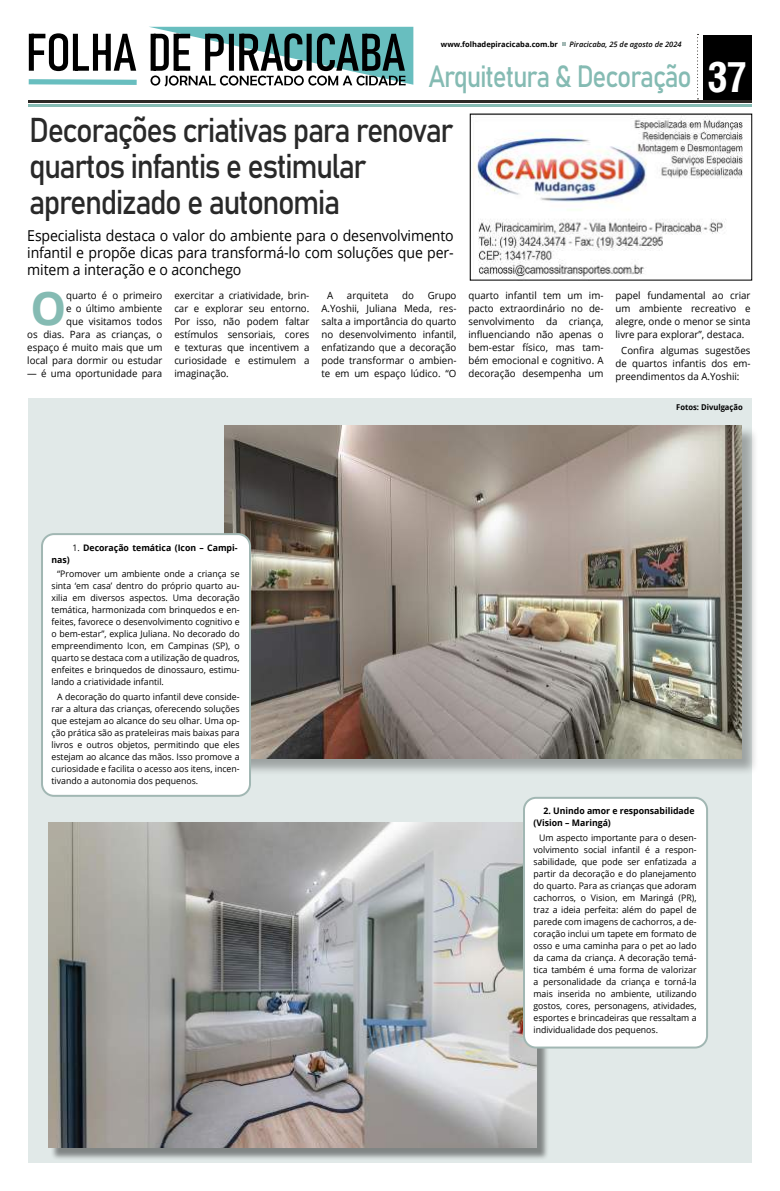
<style>
.page{position:relative;width:780px;height:1191px;background:#fff}
.page>*{position:absolute;margin:0;border:0;box-sizing:border-box;transform-origin:0 0}
.t1{font:700 46.4px "Open Sans";color:#85bbb3}
.t2{font:34px/36px "Bahnschrift";letter-spacing:-.05em;color:#000;scale:.9 1}
.t3{font:30.3px "Bahnschrift";letter-spacing:-.045em;color:#85bbb3;scale:.86 1}
.t4{font:15px/17px "Open Sans";letter-spacing:-.01em;color:#000;text-align:justify;scale:.94 1}
.t5{font:10px/13px "Open Sans";color:#000;text-align:justify}
.t6{font:9px/12px "Open Sans";color:#000;text-align:justify}
.t7{font:700 9px/12px "Open Sans";color:#000}
.t8{font:700 8px "Open Sans";color:#000;scale:.95 1}
.t9{font:700 7.5px "Open Sans";color:#000}
.t10{font:italic 600 7.5px "Open Sans";color:#000}
.s1{font-family:"Arena Condensed";font-weight:700;font-size:40.6px;color:#fff}
.s2{font-weight:400}
</style>
<div class="page">
<div style="left:28px;top:398px;width:723px;height:764px;background:#e1e9e8"></div>
<div style="left:703px;top:36px;width:48px;height:64px;background:#000"></div>
<hr style="left:29px;top:104px;width:722px;height:2px;background:#85bbb3">
<hr style="left:29px;top:100px;width:722px;height:3px;background:#2c2824">
<svg style="left:697px;top:34px;width:1px;height:65px"></svg>
<svg style="left:28px;top:27px;width:385px;height:59px"></svg>
<img style="left:473px;top:116px;width:270px;height:162px">
<div style="left:224px;top:426px;width:535px;height:350px;background:#000;opacity:.3"></div>
<img style="left:224px;top:425px;width:517px;height:333px">
<div style="left:51px;top:825px;width:497px;height:335px;background:#000;opacity:.43"></div>
<img style="left:48px;top:822px;width:488px;height:325px">
<div style="left:42px;top:534px;width:208px;height:262px;background:#fff;border-radius:12px"></div>
<div style="left:41px;top:533px;width:210px;height:264px;border:2px solid #a1b7b3;border-radius:12px"></div>
<div style="left:524px;top:798px;width:183px;height:249px;background:#fff;border-radius:12px"></div>
<div style="left:523px;top:797px;width:185px;height:251px;border:2px solid #a1b7b3;border-radius:12px"></div>
<p class="t9" style="left:441px;top:39px;width:118px">www.folhadepiracicaba.com.br</p>
<p class="t10" style="left:569px;top:39px;width:114px">Piracicaba, 25 de agosto de 2024</p>
<h3 class="t3" style="left:428px;top:53px;width:372px">Arquitetura &amp; Decoração <span class="s1">37</span></h3>
<h2 class="t2" style="left:29px;top:109px;width:473px">Decorações criativas para renovar quartos infantis e estimular aprendizado e autonomia</h2>
<h3 class="t4" style="left:27px;top:227px;width:455px">Especialista destaca o valor do ambiente para o desenvolvimento infantil e propõe dicas para transformá-lo com soluções que per&shy;mitem a interação e o aconchego</h3>
<p class="t5" style="left:27px;top:288px;width:136px;text-align:right">quarto é o primeiro<br>e o último ambiente<br>que visitamos todos<br>os dias. Para as crianças, o espaço é muito mais que um local para dormir ou estudar</p>
<p class="t5" style="left:27px;top:366px;width:136px">— é uma oportunidade para</p>
<h1 class="t1" style="left:30px;top:275px;width:37px">O</h1>
<p class="t5" style="left:174px;top:288px;width:136px">exercitar a criatividade, brin&shy;car e explorar seu entorno.<br>Por isso, não podem faltar estímulos sensoriais, cores e texturas que incentivem a curiosidade e estimulem a imaginação.</p>
<p class="t5" style="left:327px;top:288px;width:8px">A</p>
<p class="t5" style="left:347px;top:288px;width:43px">arquiteta</p>
<p class="t5" style="left:402px;top:288px;width:13px">do</p>
<p class="t5" style="left:321px;top:288px;width:136px;text-indent:106px">Grupo A.Yoshii, Juliana Meda, res&shy;salta a importância do quarto no desenvolvimento infantil, enfatizando que a decoração pode transformar o ambien&shy;te em um espaço lúdico. “O</p>
<p class="t5" style="left:468px;top:289px;width:136px">quarto infantil tem um im&shy;pacto extraordinário no de&shy;senvolvimento da criança, influenciando não apenas o bem-estar físico, mas tam&shy;bém emocional e cognitivo. A decoração desempenha um</p>
<p class="t5" style="left:615px;top:289px;width:136px">papel fundamental ao criar um ambiente recreativo e alegre, onde o menor se sinta livre para explorar”, destaca.</p>
<p class="t5" style="left:615px;top:343px;width:136px;text-indent:6px">Confira algumas sugestões de quartos infantis dos em&shy;preendimentos da A.Yoshii:</p>
<p class="t8" style="left:676px;top:402px;width:71px">Fotos: Divulgação</p>
<p class="t7" style="left:72px;top:541px;width:167px"><span class="s2">1.</span> Decoração temática (Icon – Campi-</p>
<p class="t7" style="left:52px;top:553px;width:20px">nas)</p>
<p class="t6" style="left:52px;top:568px;width:190px;text-indent:6px">“Promover um ambiente onde a criança se sinta ‘em casa’ dentro do próprio quarto au&shy;xilia em diversos aspectos. Uma decoração temática, harmonizada com brinquedos e en&shy;feites, favorece o desenvolvimento cognitivo e o bem-estar”, explica Juliana. No decorado do empreendimento Icon, em Campinas (SP), o quarto se destaca com a utilização de quadros, enfeites e brinquedos de dinossauro, estimu&shy;lando a criatividade infantil.</p>
<p class="t6" style="left:52px;top:690px;width:190px;text-indent:6px">A decoração do quarto infantil deve conside&shy;rar a altura das crianças, oferecendo soluções que estejam ao alcance do seu olhar. Uma op&shy;ção prática são as prateleiras mais baixas para livros e outros objetos, permitindo que eles estejam ao alcance das mãos. Isso promove a curiosidade e facilita o acesso aos itens, incen&shy;tivando a autonomia dos pequenos.</p>
<p class="t7" style="left:533px;top:804px;width:162px;text-indent:10px">2. Unindo amor e responsabilidade (Vision – Maringá)</p>
<p class="t6" style="left:533px;top:831px;width:165px;text-indent:6px">Um aspecto importante para o desen&shy;volvimento social infantil é a respon&shy;sabilidade, que pode ser enfatizada a partir da decoração e do planejamento do quarto. Para as crianças que adoram cachorros, o Vision, em Maringá (PR), traz a ideia perfeita: além do papel de parede com imagens de cachorros, a de&shy;coração inclui um tapete em formato de osso e uma caminha para o pet ao lado da cama da criança. A decoração temá&shy;tica também é uma forma de valorizar a personalidade da criança e torná-la mais inserida no ambiente, utilizando gostos, cores, personagens, atividades, esportes e brincadeiras que ressaltam a individualidade dos pequenos.</p>
</div>
